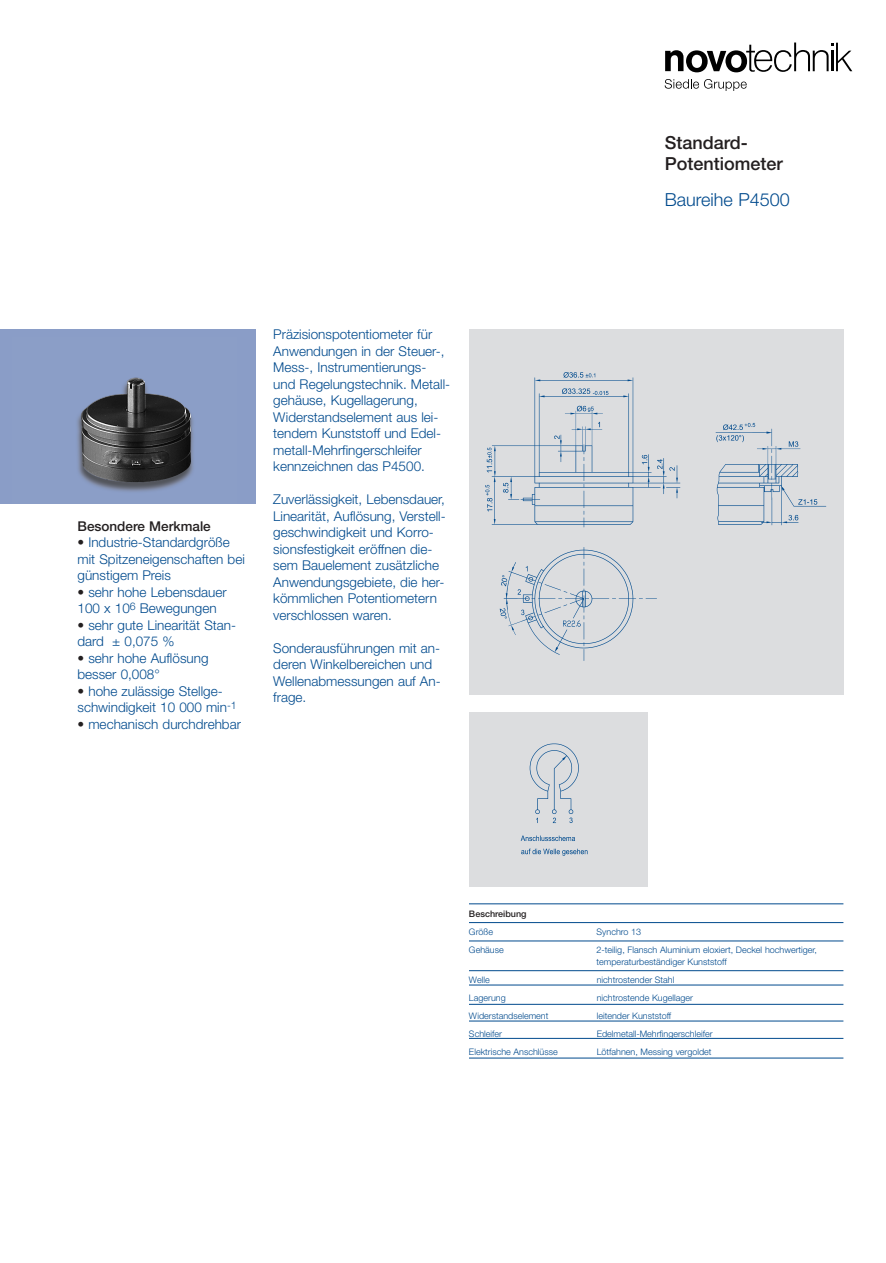
<style>
.page{position:relative;width:886px;height:1263px;background:#fff}
.page>*{position:absolute;margin:0;border:0;box-sizing:border-box;transform-origin:0 0}
.t1{font:500 18px/21px "Helvetica Neue";color:#231f20}
.t2{font:300 18px "Helvetica Neue";color:#004a8d}
.t3{font:300 13.5px/16.5px "Helvetica Neue";color:#004a8d}
.t4{font:500 13.5px "Helvetica Neue";color:#231f20}
.t5{font:300 9px/12px "Helvetica Neue";color:#004a8d}
.t6{font:500 9px "Helvetica Neue";color:#231f20}
.s1{color:#231f20}
</style>
<div class="page">
<div style="left:0;top:330px;width:256px;height:174px;background:#8a9dc7"></div>
<div style="left:469px;top:712px;width:178px;height:175px;background:#dcdddf"></div>
<div style="left:469px;top:330px;width:374px;height:365px;background:#dcdddf"></div>
<hr style="left:469px;top:922px;width:374px;height:1px;background:#004a8d">
<hr style="left:469px;top:941px;width:374px;height:1px;background:#004a8d">
<hr style="left:469px;top:970px;width:374px;height:1px;background:#004a8d">
<hr style="left:469px;top:985px;width:374px;height:1px;background:#004a8d">
<hr style="left:469px;top:1004px;width:374px;height:1px;background:#004a8d">
<hr style="left:469px;top:1021px;width:374px;height:1px;background:#004a8d">
<hr style="left:469px;top:1038px;width:374px;height:1px;background:#004a8d">
<hr style="left:469px;top:1058px;width:374px;height:1px;background:#004a8d">
<hr style="left:469px;top:903px;width:374px;height:1px;background:#004a8d">
<svg style="left:665px;top:43px;width:187px;height:30px"></svg>
<svg style="left:664px;top:79px;width:82px;height:12px"></svg>
<img style="left:77px;top:415px;width:117px;height:77px">
<img style="left:79px;top:377px;width:112px;height:107px">
<p class="t4" style="left:77px;top:521px;width:135px">Besondere Merkmale</p>
<p class="t3" style="left:77px;top:534px;width:169px"><span class="s1">•</span> Industrie-Standardgröße mit Spitzeneigenschaften bei günstigem Preis</p>
<p class="t3" style="left:77px;top:583px;width:151px"><span class="s1">•</span> sehr hohe Lebensdauer<br>100 x 10<sup>6</sup> Bewegungen</p>
<p class="t3" style="left:77px;top:616px;width:160px"><span class="s1">•</span> sehr gute Linearität Stan&shy;dard ± 0,075 %</p>
<p class="t3" style="left:77px;top:649px;width:132px"><span class="s1">•</span> sehr hohe Auflösung besser 0,008°</p>
<p class="t3" style="left:77px;top:682px;width:161px"><span class="s1">•</span> hohe zulässige Stellge&shy;schwindigkeit 10 000 min<sup>-1</sup></p>
<p class="t3" style="left:77px;top:715px;width:165px"><span class="s1">•</span> mechanisch durchdrehbar</p>
<p class="t3" style="left:273px;top:326px;width:178px">Präzisionspotentiometer für<br>Anwendungen in der Steuer-,<br>Mess-, Instrumentierungs&shy;und Regelungstechnik. Metall&shy;gehäuse, Kugellagerung,<br>Widerstandselement aus lei&shy;tendem Kunststoff und Edel&shy;metall-Mehrfingerschleifer kennzeichnen das P4500.</p>
<p class="t3" style="left:273px;top:491px;width:174px">Zuverlässigkeit, Lebensdauer,<br>Linearität, Auflösung, Verstell&shy;geschwindigkeit und Korro&shy;sionsfestigkeit eröffnen die&shy;sem Bauelement zusätzliche<br>Anwendungsgebiete, die her&shy;kömmlichen Potentiometern verschlossen waren.</p>
<p class="t3" style="left:273px;top:639px;width:169px">Sonderausführungen mit an&shy;deren Winkelbereichen und<br>Wellenabmessungen auf An&shy;frage.</p>
<h1 class="t1" style="left:664px;top:134px;width:120px">Standard-<br>Potentiometer</h1>
<h1 class="t2" style="left:664px;top:189px;width:126px">Baureihe P4500</h1>
<p class="t6" style="left:469px;top:910px;width:59px">Beschreibung</p>
<p class="t5" style="left:469px;top:925px;width:26px">Größe</p>
<p class="t5" style="left:596px;top:925px;width:46px">Synchro 13</p>
<p class="t5" style="left:469px;top:943px;width:36px">Gehäuse</p>
<p class="t5" style="left:596px;top:943px;width:222px">2-teilig, Flansch Aluminium eloxiert, Deckel hochwertiger, temperaturbeständiger Kunststoff</p>
<p class="t5" style="left:469px;top:973px;width:22px">Welle</p>
<p class="t5" style="left:596px;top:973px;width:79px">nichtrostender Stahl</p>
<p class="t5" style="left:469px;top:991px;width:38px">Lagerung</p>
<p class="t5" style="left:596px;top:991px;width:98px">nichtrostende Kugellager</p>
<p class="t5" style="left:469px;top:1009px;width:81px">Widerstandselement</p>
<p class="t5" style="left:596px;top:1009px;width:76px">leitender Kunststoff</p>
<p class="t5" style="left:469px;top:1027px;width:35px">Schleifer</p>
<p class="t5" style="left:596px;top:1027px;width:117px">Edelmetall-Mehrfingerschleifer</p>
<p class="t5" style="left:469px;top:1045px;width:90px">Elektrische Anschlüsse</p>
<p class="t5" style="left:596px;top:1045px;width:116px">Lötfahnen, Messing vergoldet</p>
</div>
